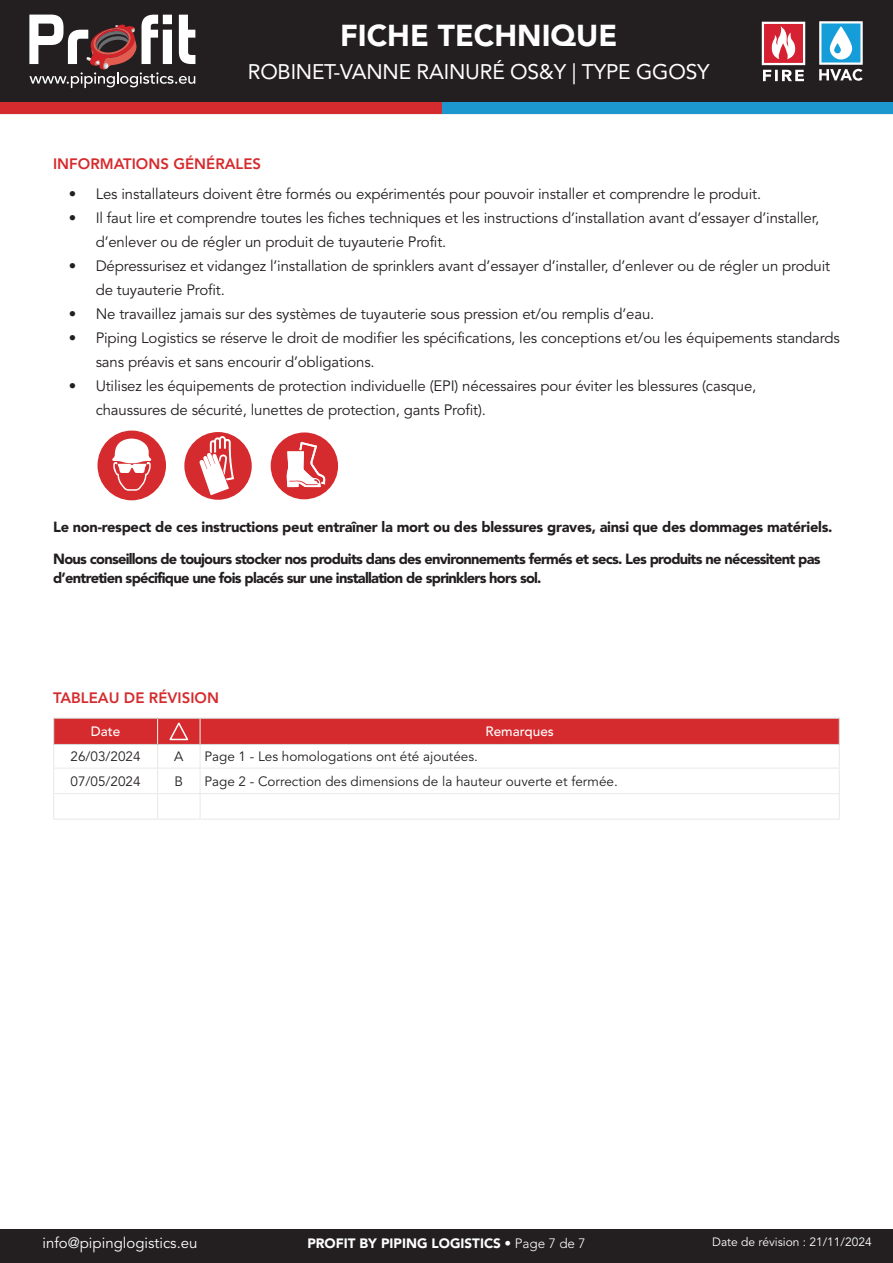
<style>
.page{position:relative;width:893px;height:1263px;background:#fff}
.page>*{position:absolute;margin:0;border:0;box-sizing:border-box;transform-origin:0 0}
.t1{font:900 30px "Avenir LT Std";color:#fff}
.t2{font:21px "Avenir LT Std";letter-spacing:-.01em;color:#fff}
.t3{font:15px/24px "Avenir LT Std";letter-spacing:-.01em;color:#231f20}
.Titles{font:800 15px "Avenir LT Std";color:#d52b2e}
.t4{font:15px "Avenir LT Std";color:#fff}
.Lopende_tekst{font:900 14.7px/19.5px "Avenir LT Std";letter-spacing:-.05em;color:#231f20}
.Lopende_tekst-2{font:900 14.7px "Avenir LT Std";letter-spacing:-.02em;color:#231f20}
.Table_body_left{font:13.5px "Avenir LT Std";color:#231f20}
.t5{font:900 13.5px "Avenir LT Std";color:#fff}
.Table_body_centered{font:13.5px "Avenir LT Std";color:#231f20}
.Table_header_-_White_text{font:500 13.5px "Avenir LT Std";color:#fff}
.t6{font:12px "Avenir LT Std";color:#fff}
.s1{font-weight:300}
</style>
<div class="page">
<div style="left:54px;top:718px;width:104px;height:26px;background:#d52b2e"></div>
<hr style="left:53px;top:793px;width:105px;height:1px;background:#e8eae8">
<hr style="left:53px;top:819px;width:105px;height:1px;background:#e8eae8">
<hr style="left:158px;top:819px;width:42px;height:1px;background:#e8eae8">
<hr style="left:200px;top:819px;width:640px;height:1px;background:#e8eae8">
<hr style="left:53px;top:767px;width:105px;height:2px;background:#e8eae8">
<hr style="left:53px;top:718px;width:105px;height:1px;background:#d6d8d4">
<svg style="left:53px;top:719px;width:1px;height:100px"></svg>
<hr style="left:53px;top:744px;width:105px;height:1px;background:#d6d8d4">
<svg style="left:157px;top:718px;width:683px;height:101px"></svg>
<svg style="left:271px;top:432px;width:67px;height:67px"></svg>
<svg style="left:184px;top:432px;width:68px;height:68px"></svg>
<svg style="left:97px;top:430px;width:69px;height:71px"></svg>
<div style="left:0;top:1229px;width:893px;height:34px;background:#231f20"></div>
<div style="left:0;top:0;width:893px;height:103px;background:#231f20"></div>
<svg style="left:29px;top:15px;width:166px;height:73px"></svg>
<div style="left:0;top:103px;width:451px;height:11px;background:#d52b2e"></div>
<div style="left:442px;top:103px;width:451px;height:11px;background:#1c98ce"></div>
<svg style="left:762px;top:22px;width:43px;height:59px"></svg>
<svg style="left:819px;top:21px;width:44px;height:60px"></svg>
<h1 class="t1" style="left:340px;top:17px;width:279px">FICHE TECHNIQUE</h1>
<h2 class="t2" style="left:248px;top:59px;width:463px">ROBINET-VANNE RAINURÉ OS&amp;Y | TYPE GGOSY</h2>
<p class="Titles" style="left:53px;top:155px;width:210px">INFORMATIONS GÉNÉRALES</p>
<p class="t3" style="left:69px;top:182px;width:694px">• Les installateurs doivent être formés ou expérimentés pour pouvoir installer et comprendre le produit.</p>
<p class="t3" style="left:96px;top:206px;width:725px;text-indent:-27px">• Il faut lire et comprendre toutes les fiches techniques et les instructions d’installation avant d’essayer d’installer, d’enlever ou de régler un produit de tuyauterie Profit.</p>
<p class="t3" style="left:96px;top:254px;width:736px;text-indent:-27px">• Dépressurisez et vidangez l’installation de sprinklers avant d’essayer d’installer, d’enlever ou de régler un produit de tuyauterie Profit.</p>
<p class="t3" style="left:69px;top:302px;width:587px">• Ne travaillez jamais sur des systèmes de tuyauterie sous pression et/ou remplis d’eau.</p>
<p class="t3" style="left:96px;top:326px;width:746px;text-indent:-27px">• Piping Logistics se réserve le droit de modifier les spécifications, les conceptions et/ou les équipements standards sans préavis et sans encourir d’obligations.</p>
<p class="t3" style="left:96px;top:374px;width:662px;text-indent:-27px">• Utilisez les équipements de protection individuelle (EPI) nécessaires pour éviter les blessures (casque, chaussures de sécurité, lunettes de protection, gants Profit).</p>
<p class="Lopende_tekst-2" style="left:53px;top:517px;width:781px">Le non-respect de ces instructions peut entraîner la mort ou des blessures graves, ainsi que des dommages matériels.</p>
<p class="Lopende_tekst" style="left:53px;top:549px;width:769px">Nous conseillons de toujours stocker nos produits dans des environnements fermés et secs. Les produits ne nécessitent pas d’entretien spécifique une fois placés sur une installation de sprinklers hors sol.</p>
<p class="Titles" style="left:53px;top:689px;width:167px">TABLEAU DE RÉVISION</p>
<p class="Table_header_-_White_text" style="left:91px;top:724px;width:31px">Date</p>
<p class="Table_header_-_White_text" style="left:486px;top:724px;width:70px">Remarques</p>
<p class="Table_body_centered" style="left:71px;top:749px;width:72px">26/03/2024</p>
<p class="Table_body_centered" style="left:174px;top:749px;width:11px">A</p>
<p class="Table_body_left" style="left:204px;top:749px;width:275px">Page 1 - Les homologations ont été ajoutées.</p>
<p class="Table_body_centered" style="left:71px;top:773px;width:72px">07/05/2024</p>
<p class="Table_body_centered" style="left:175px;top:773px;width:10px">B</p>
<p class="Table_body_left" style="left:204px;top:773px;width:415px">Page 2 - Correction des dimensions de la hauteur ouverte et fermée.</p>
<p class="t4" style="left:43px;top:1234px;width:157px">info@pipinglogistics.eu</p>
<p class="t5" style="left:307px;top:1235px;width:280px">PROFIT BY PIPING LOGISTICS <span class="s1">• Page 7 de 7</span></p>
<p class="t6" style="left:712px;top:1235px;width:161px">Date de révision : 21/11/2024</p>
</div>
